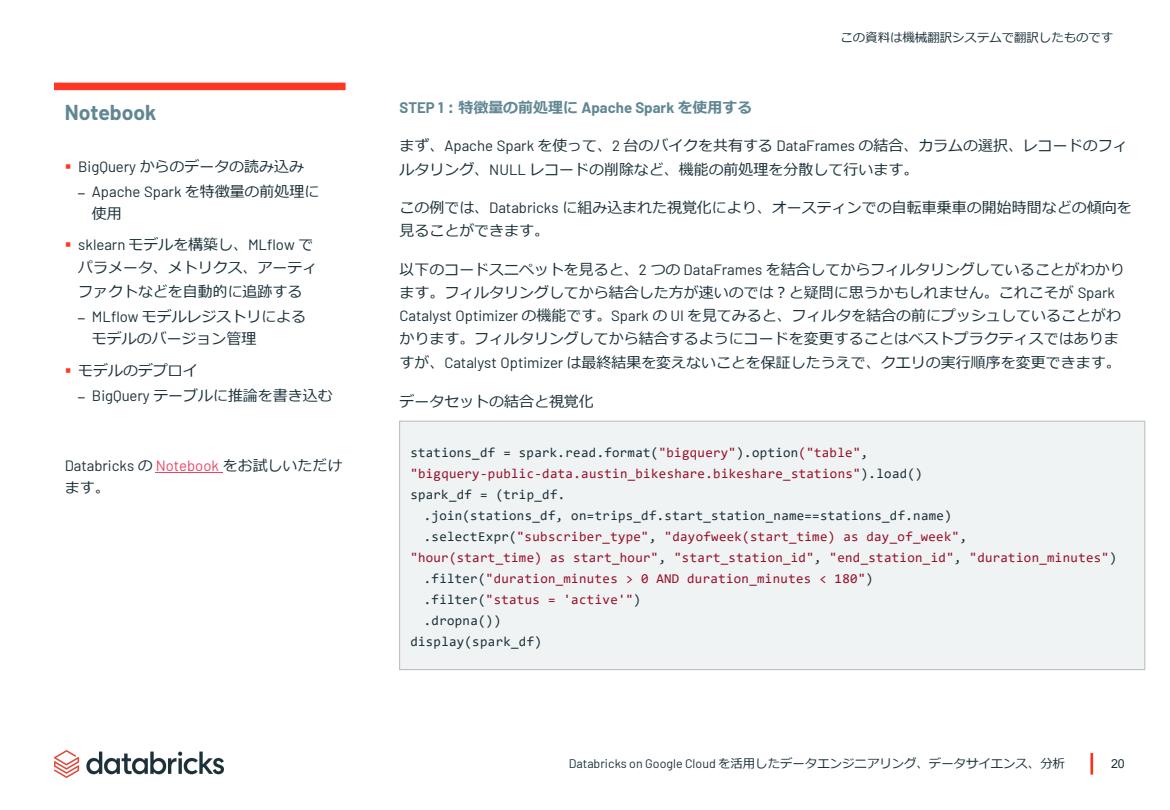
<style>
.page{position:relative;width:1170px;height:810px;background:#fff}
.page>*{position:absolute;margin:0;border:0;box-sizing:border-box;transform-origin:0 0}
.t1{font:700 21px "Barlow";color:#618794}
.t2{font:15px/23.4px "Meiryo";color:#1b3038}
.t3{font:700 15px "Barlow";color:#618794}
.t4{font:15px/21.6px "Barlow";letter-spacing:-.005em;color:#1b3038}
.t5{font:13.5px/21px "Consolas";letter-spacing:.025em;color:#98102a}
.t6{font:13.5px "Consolas";letter-spacing:.025em;color:#1b3038}
.t7{font:12.45px "Meiryo";color:#1b3038}
.t8{font:12.45px "Arial";color:#1b3038}
.s1{color:#ff3620}
.s2{font-family:"Barlow"}
.s3{font-family:"Arial";font-size:12px;color:#000}
.s4{font-family:"Meiryo"}
.s5{font-family:"Barlow";color:#eb4565}
.s6{color:#1b3038}
</style>
<div class="page">
<hr style="left:1090px;top:753px;width:3px;height:22px;background:#ff301a">
<img style="left:54px;top:750px;width:170px;height:27px">
<div style="left:54px;top:83px;width:292px;height:7px;background:#ff3621"></div>
<hr style="left:156px;top:472px;width:67px;height:1px;background:#eb4565">
<div style="left:399px;top:421px;width:746px;height:249px;background:#eff3f4;border:1px solid #bfbfbf"></div>
<p class="t1" style="left:65px;top:97px;width:93px">Notebook</p>
<p class="t2" style="left:65px;top:155px;width:241px"><span class="s1">▪</span> <span class="s2">BigQuery</span> からのデータの読み込み</p>
<p class="t4" style="left:92px;top:180px;width:229px;text-indent:-14px"><span class="s3">–</span> Apache Spark <span class="s4">を特徴量の前処理に使用</span></p>
<p class="t2" style="left:78px;top:234px;width:241px;text-indent:-13px"><span class="s1">▪</span> <span class="s2">sklearn</span> モデルを構築し、<span class="s2">MLflow</span> でパラメータ、メトリクス、アーティファクトなどを自動的に追跡する</p>
<p class="t2" style="left:92px;top:307px;width:216px;line-height:21.6px;text-indent:-14px"><span class="s3">–</span> <span class="s2">MLflow</span> モデルレジストリによるモデルのバージョン管理</p>
<p class="t2" style="left:65px;top:359px;width:135px"><span class="s1">▪</span> モデルのデプロイ</p>
<p class="t2" style="left:78px;top:385px;width:256px"><span class="s3">–</span> <span class="s2">BigQuery</span> テーブルに推論を書き込む</p>
<p class="t7" style="left:840px;top:29px;width:274px">この資料は機械翻訳システムで翻訳したものです</p>
<p class="t3" style="left:400px;top:97px;width:354px">STEP 1<span class="s4">：特徴量の前処理に</span> Apache Spark <span class="s4">を使用する</span></p>
<p class="t2" style="left:400px;top:135px;width:730px">まず、<span class="s2">Apache Spark</span> を使って、<span class="s2">2</span> 台のバイクを共有する <span class="s2">DataFrames</span> の結合、カラムの選択、レコードのフィルタリング、<span class="s2">NULL</span> レコードの削除など、機能の前処理を分散して行います。</p>
<p class="t2" style="left:400px;top:197px;width:734px">この例では、<span class="s2">Databricks</span> に組み込まれた視覚化により、オースティンでの自転車乗車の開始時間などの傾向を見ることができます。</p>
<p class="t2" style="left:400px;top:258px;width:727px">以下のコードスニペットを見ると、<span class="s2">2</span> つの <span class="s2">DataFrames</span> を結合してからフィルタリングしていることがわかります。フィルタリングしてから結合した方が速いのでは？と疑問に思うかもしれません。これこそが <span class="s2">Spark Catalyst Optimizer</span> の機能です。<span class="s2">Spark</span> の <span class="s2">UI</span> を見てみると、フィルタを結合の前にプッシュしていることがわかります。フィルタリングしてから結合するようにコードを変更することはベストプラクティスではありますが、<span class="s2">Catalyst Optimizer</span> は最終結果を変えないことを保証したうえで、クエリの実行順序を変更できます。</p>
<p class="t2" style="left:400px;top:390px;width:196px">データセットの結合と視覚化</p>
<p class="t2" style="left:65px;top:456px;width:279px;line-height:21.6px"><span class="s2">Databricks</span> の <span class="s5">Notebook</span> をお試しいただけます。</p>
<p class="t5" style="left:410px;top:442px;width:514px"><span class="s6">stations_df = spark.read.format(</span>"bigquery"<span class="s6">).option</span>("table"<span class="s6">, </span>"bigquery-public-data.austin_bikeshare.bikeshare_stations"<span class="s6">).load() spark_df = (trip_df.</span></p>
<p class="t6" style="left:424px;top:506px;width:529px">.join(stations_df, on=trips_df.start_station_name==stations_df.name)</p>
<p class="t5" style="left:410px;top:526px;width:708px;text-indent:14px"><span class="s6">.selectExpr(</span>"subscriber_type"<span class="s6">,</span> "dayofweek(start_time) as day_of_week"<span class="s6">,<br></span>"hour(start_time) as start_hour"<span class="s6">,</span> "start_station_id"<span class="s6">,</span> "end_station_id"<span class="s6">,</span> "duration_minutes"<span class="s6">)</span></p>
<p class="t5" style="left:424px;top:568px;width:451px"><span class="s6">.filter(</span>"duration_minutes &gt; 0 AND duration_minutes &lt; 180"<span class="s6">)</span></p>
<p class="t5" style="left:424px;top:589px;width:219px"><span class="s6">.filter(</span>"status = 'active'"<span class="s6">)</span></p>
<p class="t6" style="left:424px;top:612px;width:79px">.dropna())</p>
<p class="t6" style="left:410px;top:633px;width:133px">display(spark_df)</p>
<p class="t7" style="left:569px;top:755px;width:498px"><span class="s2">Databricks on Google Cloud</span> を活用したデータエンジニアリング、データサイエンス、分析</p>
<p class="t8" style="left:1111px;top:755px;width:15px">20</p>
</div>
